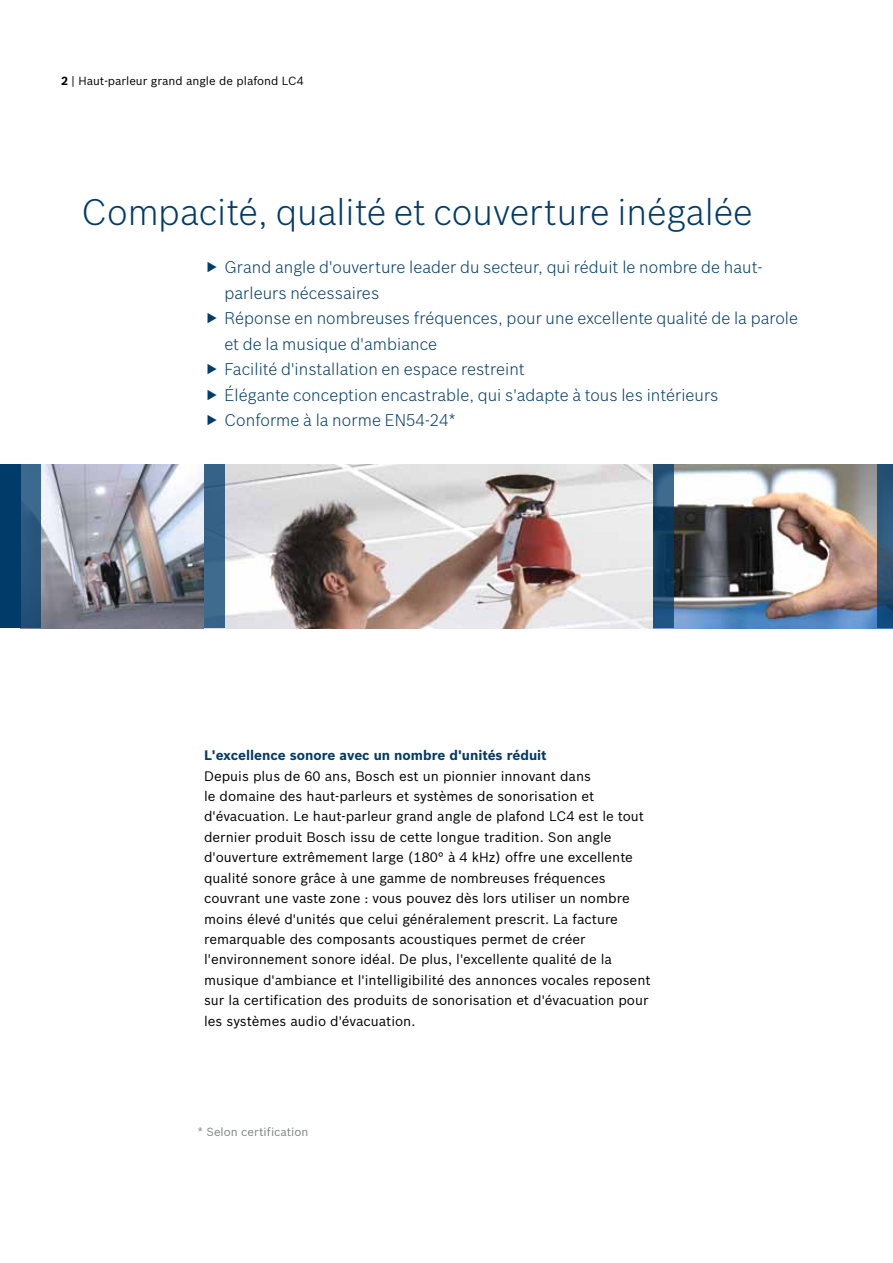
<style>
.page{position:relative;width:893px;height:1263px;background:#fff}
.page>*{position:absolute;margin:0;border:0;box-sizing:border-box;transform-origin:0 0}
.t1{font:300 36px "Bosch Sans";color:#003b6a}
.t2{font:300 16.5px/25.5px "Bosch Sans";letter-spacing:.005em;color:#003b6a}
.t3{font:13.5px/20.4px "Bosch Sans";color:#000}
.t4{font:700 13.5px "Bosch Sans";color:#003b6a}
.t5{font:11.55px "Bosch Sans";color:#000}
.t6{font:11.55px "Bosch Sans";color:#808285}
.s1{font-weight:700}
</style>
<div class="page">
<img style="left:41px;top:465px;width:612px;height:163px">
<img style="left:674px;top:465px;width:204px;height:163px">
<div style="left:0;top:465px;width:20px;height:163px;background:#003b6a"></div>
<div style="left:20px;top:465px;width:21px;height:163px;background:linear-gradient(to bottom,#3c698f,#1d4a71)"></div>
<svg style="left:653px;top:465px;width:21px;height:163px;background:#1a486d"></svg>
<svg style="left:878px;top:465px;width:15px;height:163px;background:#285276"></svg>
<div style="left:204px;top:465px;width:21px;height:163px;background:#376388"></div>
<p class="t5" style="left:61px;top:73px;width:244px"><span class="s1">2</span> | Haut-parleur grand angle de plafond LC4</p>
<h1 class="t1" style="left:82px;top:187px;width:673px">Compacité, qualité et couverture inégalée</h1>
<p class="t2" style="left:225px;top:253px;width:575px">Grand angle d'ouverture leader du secteur, qui réduit le nombre de haut&shy;parleurs nécessaires<br>Réponse en nombreuses fréquences, pour une excellente qualité de la parole et de la musique d'ambiance<br>Facilité d'installation en espace restreint<br>Élégante conception encastrable, qui s'adapte à tous les intérieurs<br>Conforme à la norme EN54-24*</p>
<p class="t4" style="left:204px;top:745px;width:344px">L'excellence sonore avec un nombre d'unités réduit</p>
<p class="t3" style="left:204px;top:765px;width:448px">Depuis plus de 60 ans, Bosch est un pionnier innovant dans<br>le domaine des haut-parleurs et systèmes de sonorisation et d'évacuation. Le haut-parleur grand angle de plafond LC4 est le tout dernier produit Bosch issu de cette longue tradition. Son angle d'ouverture extrêmement large (180° à 4 kHz) offre une excellente qualité sonore grâce à une gamme de nombreuses fréquences couvrant une vaste zone : vous pouvez dès lors utiliser un nombre moins élevé d'unités que celui généralement prescrit. La facture remarquable des composants acoustiques permet de créer l'environnement sonore idéal. De plus, l'excellente qualité de la musique d'ambiance et l'intelligibilité des annonces vocales reposent sur la certification des produits de sonorisation et d'évacuation pour les systèmes audio d'évacuation.</p>
<p class="t6" style="left:198px;top:1124px;width:112px">* Selon certification</p>
</div>
